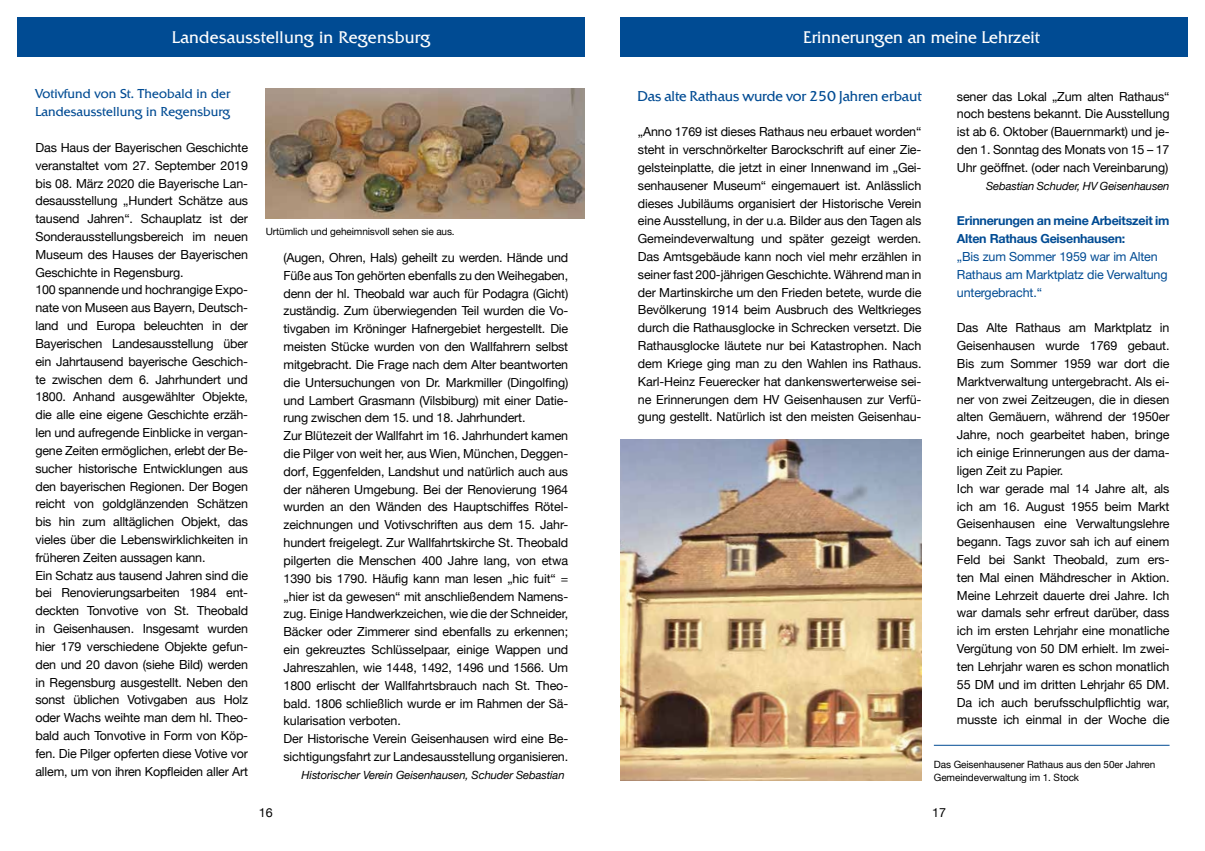
<style>
.page{position:relative;width:1205px;height:851px;background:#fff}
.page>*{position:absolute;margin:0;border:0;box-sizing:border-box;transform-origin:0 0}
.t1{font:300 16.25px "Quadrat Serial";letter-spacing:.02em;color:#fff}
.t2{font:300 16.25px "Quadrat Serial";color:#fff}
.t3{font:300 13.75px "Quadrat Serial";color:#004b93}
.t4{font:12.5px/17.8px "Helvetica Neue";letter-spacing:-.01em;color:#000}
.t5{font:12.5px/17.8px "Helvetica Neue";letter-spacing:-.01em;color:#004b93}
.t6{font:300 12.5px/17.8px "Quadrat Serial";letter-spacing:.01em;color:#004b93}
.t7{font:700 12.5px/17.8px "Helvetica Neue";letter-spacing:-.02em;color:#004b93}
.t8{font:italic 11.25px "Helvetica Neue";letter-spacing:-.01em;color:#000}
.t9{font:10px/12.5px "Helvetica Neue";letter-spacing:-.01em;color:#000}
</style>
<div class="page">
<div style="left:18px;top:18px;width:567px;height:39px;background:#004b93"></div>
<img style="left:266px;top:89px;width:319px;height:129px">
<div style="left:620px;top:18px;width:567px;height:39px;background:#004b93"></div>
<hr style="left:934px;top:744px;width:235px;height:1px;background:#004b93">
<img style="left:620px;top:440px;width:301px;height:340px">
<h1 class="t1" style="left:172px;top:27px;width:259px">Landesausstellung in Regensburg</h1>
<p class="t6" style="left:35px;top:85px;width:196px">Votivfund von St. Theobald in der<br>Landesausstellung in Regensburg</p>
<p class="t4" style="left:35px;top:139px;width:214px">Das Haus der Bayerischen Geschichte veranstaltet vom 27. September 2019 bis 08. März 2020 die Bayerische Lan&shy;desausstellung „Hundert Schätze aus tausend Jahren“. Schauplatz ist der Sonderausstellungsbereich im neuen Museum des Hauses der Bayerischen Geschichte in Regensburg.<br>100 spannende und hochrangige Expo&shy;nate von Museen aus Bayern, Deutsch&shy;land und Europa beleuchten in der Bayerischen Landesausstellung über ein Jahrtausend bayerische Geschich&shy;te zwischen dem 6. Jahrhundert und 1800. Anhand ausgewählter Objekte, die alle eine eigene Geschichte erzäh&shy;len und aufregende Einblicke in vergan&shy;gene Zeiten ermöglichen, erlebt der Be&shy;sucher historische Entwicklungen aus den bayerischen Regionen. Der Bogen reicht von goldglänzenden Schätzen bis hin zum alltäglichen Objekt, das vieles über die Lebenswirklichkeiten in früheren Zeiten aussagen kann.<br>Ein Schatz aus tausend Jahren sind die bei Renovierungsarbeiten 1984 ent&shy;deckten Tonvotive von St. Theobald in Geisenhausen. Insgesamt wurden hier 179 verschiedene Objekte gefun&shy;den und 20 davon (siehe Bild) werden in Regensburg ausgestellt. Neben den sonst üblichen Votivgaben aus Holz oder Wachs weihte man dem hl. Theo&shy;bald auch Tonvotive in Form von Köp&shy;fen. Die Pilger opferten diese Votive vor allem, um von ihren Kopfleiden aller Art</p>
<p class="t9" style="left:266px;top:226px;width:190px">Urtümlich und geheimnisvoll sehen sie aus.</p>
<p class="t4" style="left:283px;top:249px;width:286px">(Augen, Ohren, Hals) geheilt zu werden. Hände und Füße aus Ton gehörten ebenfalls zu den Weihegaben, denn der hl. Theobald war auch für Podagra (Gicht) zuständig. Zum überwiegenden Teil wurden die Vo&shy;tivgaben im Kröninger Hafnergebiet hergestellt. Die meisten Stücke wurden von den Wallfahrern selbst mitgebracht. Die Frage nach dem Alter beantworten die Untersuchungen von Dr. Markmiller (Dingolfing) und Lambert Grasmann (Vilsbiburg) mit einer Datie&shy;rung zwischen dem 15. und 18. Jahrhundert.<br>Zur Blütezeit der Wallfahrt im 16. Jahrhundert kamen die Pilger von weit her, aus Wien, München, Deggen&shy;dorf, Eggenfelden, Landshut und natürlich auch aus der näheren Umgebung. Bei der Renovierung 1964 wurden an den Wänden des Hauptschiffes Rötel&shy;zeichnungen und Votivschriften aus dem 15. Jahr&shy;hundert freigelegt. Zur Wallfahrtskirche St. Theobald pilgerten die Menschen 400 Jahre lang, von etwa 1390 bis 1790. Häufig kann man lesen „hic fuit“ = „hier ist da gewesen“ mit anschließendem Namens&shy;zug. Einige Handwerkzeichen, wie die der Schneider, Bäcker oder Zimmerer sind ebenfalls zu erkennen; ein gekreuztes Schlüsselpaar, einige Wappen und Jahreszahlen, wie 1448, 1492, 1496 und 1566. Um 1800 erlischt der Wallfahrtsbrauch nach St. Theo&shy;bald. 1806 schließlich wurde er im Rahmen der Sä&shy;kularisation verboten.<br>Der Historische Verein Geisenhausen wird eine Be&shy;sichtigungsfahrt zur Landesausstellung organisieren.</p>
<p class="t8" style="left:302px;top:766px;width:264px">Historischer Verein Geisenhausen, Schuder Sebastian</p>
<h1 class="t2" style="left:803px;top:27px;width:238px">Erinnerungen an meine Lehrzeit</h1>
<p class="t3" style="left:638px;top:87px;width:285px">Das alte Rathaus wurde vor 250 Jahren erbaut</p>
<p class="t4" style="left:638px;top:124px;width:285px;text-align:justify">„Anno 1769 ist dieses Rathaus neu erbauet worden“ steht in verschnörkelter Barockschrift auf einer Zie&shy;gelsteinplatte, die jetzt in einer Innenwand im „Gei&shy;senhausener Museum“ eingemauert ist. Anlässlich dieses Jubiläums organisiert der Historische Verein eine Ausstellung, in der u.a. Bilder aus den Tagen als Gemeindeverwaltung und später gezeigt werden.<br>Das Amtsgebäude kann noch viel mehr erzählen in seiner fast 200-jährigen Geschichte. Während man in der Martinskirche um den Frieden betete, wurde die Bevölkerung 1914 beim Ausbruch des Weltkrieges durch die Rathausglocke in Schrecken versetzt. Die Rathausglocke läutete nur bei Katastrophen. Nach dem Kriege ging man zu den Wahlen ins Rathaus.<br>Karl-Heinz Feuerecker hat dankenswerterweise sei&shy;ne Erinnerungen dem HV Geisenhausen zur Verfü&shy;gung gestellt. Natürlich ist den meisten Geisenhau-</p>
<p class="t4" style="left:957px;top:88px;width:214px;text-align:justify">sener das Lokal „Zum alten Rathaus“ noch bestens bekannt. Die Ausstellung ist ab 6. Oktober (Bauernmarkt) und je&shy;den 1. Sonntag des Monats von 15 – 17<br>Uhr geöffnet. (oder nach Vereinbarung)</p>
<p class="t8" style="left:986px;top:177px;width:185px">Sebastian Schuder, HV Geisenhausen</p>
<p class="t7" style="left:957px;top:212px;width:214px">Erinnerungen an meine Arbeitszeit im<br>Alten Rathaus Geisenhausen:</p>
<p class="t5" style="left:957px;top:248px;width:212px">„Bis zum Sommer 1959 war im Alten<br>Rathaus am Marktplatz die Verwaltung untergebracht.“</p>
<p class="t4" style="left:957px;top:319px;width:214px">Das Alte Rathaus am Marktplatz in Geisenhausen wurde 1769 gebaut.<br>Bis zum Sommer 1959 war dort die Marktverwaltung untergebracht. Als ei&shy;ner von zwei Zeitzeugen, die in diesen alten Gemäuern, während der 1950er Jahre, noch gearbeitet haben, bringe ich einige Erinnerungen aus der dama&shy;ligen Zeit zu Papier.<br>Ich war gerade mal 14 Jahre alt, als ich am 16. August 1955 beim Markt Geisenhausen eine Verwaltungslehre begann. Tags zuvor sah ich auf einem Feld bei Sankt Theobald, zum ers&shy;ten Mal einen Mähdrescher in Aktion.<br>Meine Lehrzeit dauerte drei Jahre. Ich war damals sehr erfreut darüber, dass ich im ersten Lehrjahr eine monatliche Vergütung von 50 DM erhielt. Im zwei&shy;ten Lehrjahr waren es schon monatlich 55 DM und im dritten Lehrjahr 65 DM.<br>Da ich auch berufsschulpflichtig war, musste ich einmal in der Woche die</p>
<p class="t9" style="left:934px;top:759px;width:223px">Das Geisenhausener Rathaus aus den 50er Jahren<br>Gemeindeverwaltung im 1. Stock</p>
<p class="t4" style="left:259px;top:804px;width:15px">16</p>
<p class="t4" style="left:932px;top:804px;width:15px">17</p>
</div>
